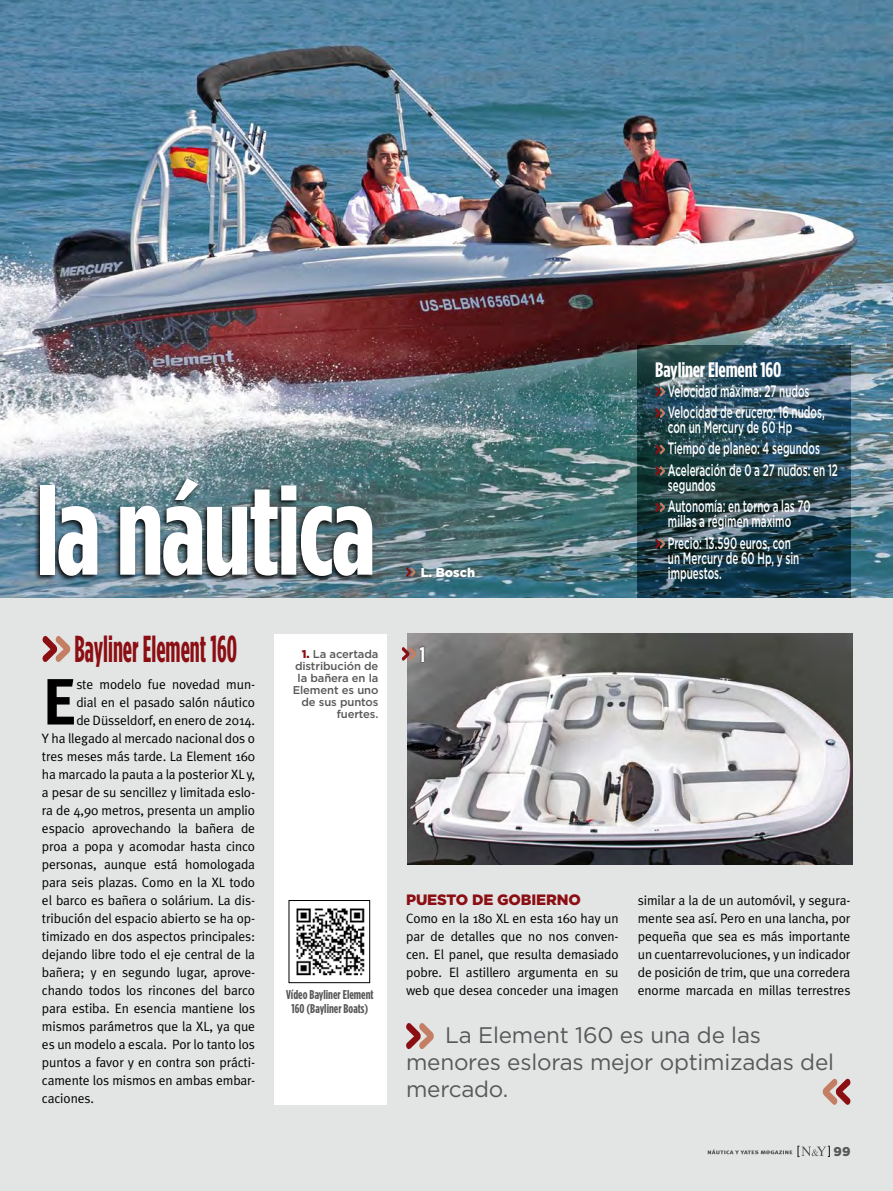
<style>
.page{position:relative;width:893px;height:1191px;background:#e3e4e4}
.page>*{position:absolute;margin:0;border:0;box-sizing:border-box;transform-origin:0 0}
.t1{font:700 126.6px "Gotham Condensed";letter-spacing:-.02em;color:#fff}
.t2{font:700 65.25px "Meta Plus";color:#000}
.t3{font:700 37.5px "Gotham Condensed";color:#8b0e13;scale:.7 1}
.t4{font:22.5px/27px "Gotham";letter-spacing:-.01em;color:#58585a}
.t5{font:700 21px "Gotham Condensed";letter-spacing:-.01em;color:#fff}
.t6{font:500 16.5px/21.5px "Gotham";color:#fff;scale:.6 1}
.t7{font:900 15px "Gotham";letter-spacing:-.01em;color:#8b0e13}
.t8{font:13.5px/18px "Meta Plus Normal";letter-spacing:-.01em;color:#000;text-align:justify}
.t9{font:700 12.75px/13.5px "Gotham Condensed";color:#58585a;text-align:center}
.t10{font:900 12.75px "Gotham";color:#fff}
.t11{font:900 12.75px "Gotham";color:#58585a}
.t12{font:500 11.25px/12px "Gotham";letter-spacing:-.01em;color:#58585a;text-align:right}
.s1{font-weight:900;color:#8b0e13}
</style>
<div class="page">
<div style="left:274px;top:634px;width:113px;height:470px;background:#fff"></div>
<img style="left:0;top:0;width:893px;height:598px">
<img style="left:638px;top:345px;width:212px;height:253px">
<div style="left:0;top:476px;width:375px;height:106px;background:#000;opacity:.9"></div>
<img style="left:296px;top:908px;width:69px;height:68px">
<div style="left:289px;top:900px;width:81px;height:82px;border:1px solid #000"></div>
<svg style="left:406px;top:567px;width:9px;height:10px"></svg>
<svg style="left:655px;top:386px;width:10px;height:11px"></svg>
<svg style="left:655px;top:408px;width:10px;height:10px"></svg>
<svg style="left:655px;top:444px;width:10px;height:11px"></svg>
<svg style="left:655px;top:465px;width:10px;height:11px"></svg>
<svg style="left:655px;top:502px;width:10px;height:11px"></svg>
<svg style="left:655px;top:538px;width:10px;height:11px"></svg>
<img style="left:408px;top:634px;width:445px;height:231px">
<div style="left:418px;top:644px;width:8px;height:19px;background:#000;opacity:.9"></div>
<svg style="left:401px;top:646px;width:15px;height:15px"></svg>
<svg style="left:406px;top:1023px;width:28px;height:27px"></svg>
<svg style="left:823px;top:1078px;width:28px;height:27px"></svg>
<svg style="left:42px;top:635px;width:28px;height:27px"></svg>
<svg style="left:707px;top:1145px;width:123px;height:12px"></svg>
<h1 class="t1" style="left:36px;top:459px;width:342px">la náutica</h1>
<h3 class="t3" style="left:74px;top:628px;width:234px">Bayliner Element 160</h3>
<h2 class="t2" style="left:42px;top:664px;width:37px">E</h2>
<p class="t8" style="left:76px;top:674px;width:180px">ste modelo fue novedad mun-</p>
<p class="t8" style="left:76px;top:692px;width:180px">dial en el pasado salón náutico</p>
<p class="t8" style="left:76px;top:710px;width:180px">de Düsseldorf, en enero de 2014.</p>
<p class="t8" style="left:42px;top:728px;width:215px">Y ha llegado al mercado nacional dos o</p>
<p class="t8" style="left:42px;top:746px;width:215px">tres meses más tarde. La Element 160</p>
<p class="t8" style="left:42px;top:764px;width:215px">ha marcado la pauta a la posterior XL y,</p>
<p class="t8" style="left:42px;top:782px;width:215px">a pesar de su sencillez y limitada eslo-</p>
<p class="t8" style="left:42px;top:800px;width:215px">ra de 4,90 metros, presenta un amplio</p>
<p class="t8" style="left:42px;top:818px;width:215px">espacio aprovechando la bañera de</p>
<p class="t8" style="left:42px;top:836px;width:215px">proa a popa y acomodar hasta cinco</p>
<p class="t8" style="left:42px;top:854px;width:215px">personas, aunque está homologada</p>
<p class="t8" style="left:42px;top:872px;width:215px">para seis plazas. Como en la XL todo</p>
<p class="t8" style="left:42px;top:890px;width:215px">el barco es bañera o solárium. La dis-</p>
<p class="t8" style="left:42px;top:908px;width:215px">tribución del espacio abierto se ha op-</p>
<p class="t8" style="left:42px;top:926px;width:215px">timizado en dos aspectos principales:</p>
<p class="t8" style="left:42px;top:944px;width:215px">dejando libre todo el eje central de la</p>
<p class="t8" style="left:42px;top:962px;width:215px">bañera; y en segundo lugar, aprove-</p>
<p class="t8" style="left:42px;top:980px;width:215px">chando todos los rincones del barco</p>
<p class="t8" style="left:42px;top:998px;width:215px">para estiba. En esencia mantiene los</p>
<p class="t8" style="left:42px;top:1016px;width:215px">mismos parámetros que la XL, ya que</p>
<p class="t8" style="left:42px;top:1034px;width:215px">es un modelo a escala. Por lo tanto los</p>
<p class="t8" style="left:42px;top:1052px;width:215px">puntos a favor y en contra son prácti-</p>
<p class="t8" style="left:42px;top:1070px;width:215px">camente los mismos en ambas embar-</p>
<p class="t8" style="left:42px;top:1088px;width:53px">caciones.</p>
<p class="t12" style="left:293px;top:648px;width:87px"><span class="s1">1.</span> La acertada distribución de la bañera en la<br>Element es uno de sus puntos fuertes.</p>
<p class="t9" style="left:286px;top:987px;width:89px">Vídeo Bayliner Element<br>160 (Bayliner Boats)</p>
<p class="t10" style="left:421px;top:565px;width:56px">L. BOSCH</p>
<h3 class="t5" style="left:420px;top:642px;width:7px">1</h3>
<h3 class="t5" style="left:655px;top:358px;width:128px">Bayliner Element 160</h3>
<p class="t6" style="left:668px;top:380px;width:263px">Velocidad máxima: 27 nudos<br>Velocidad de crucero: 16 nudos,</p>
<p class="t6" style="left:668px;top:416px;width:285px">con un Mercury de 60 Hp<br>Tiempo de planeo: 4 segundos<br>Aceleración de 0 a 27 nudos: en 12</p>
<p class="t6" style="left:668px;top:474px;width:239px">segundos<br>Autonomía: en torno a las 70</p>
<p class="t6" style="left:668px;top:510px;width:207px">millas a régimen máximo<br>Precio: 13.590 euros, con</p>
<p class="t6" style="left:668px;top:550px;width:220px;line-height:15px">un Mercury de 60 Hp, y sin impuestos.</p>
<p class="t7" style="left:406px;top:890px;width:176px">PUESTO DE GOBIERNO</p>
<p class="t8" style="left:406px;top:908px;width:214px">Como en la 180 XL en esta 160 hay un par de detalles que no nos conven&shy;cen. El panel, que resulta demasiado pobre. El astillero argumenta en su web que desea conceder una imagen</p>
<p class="t8" style="left:638px;top:890px;width:214px">similar a la de un automóvil, y segura&shy;mente sea así. Pero en una lancha, por pequeña que sea es más importante un cuentarrevoluciones, y un indicador de posición de trim, que una corredera enorme marcada en millas terrestres</p>
<h3 class="t4" style="left:406px;top:1021px;width:429px;text-indent:39px">La Element 160 es una de las menores esloras mejor optimizadas del mercado.</h3>
<p class="t11" style="left:834px;top:1144px;width:18px">99</p>
</div>
